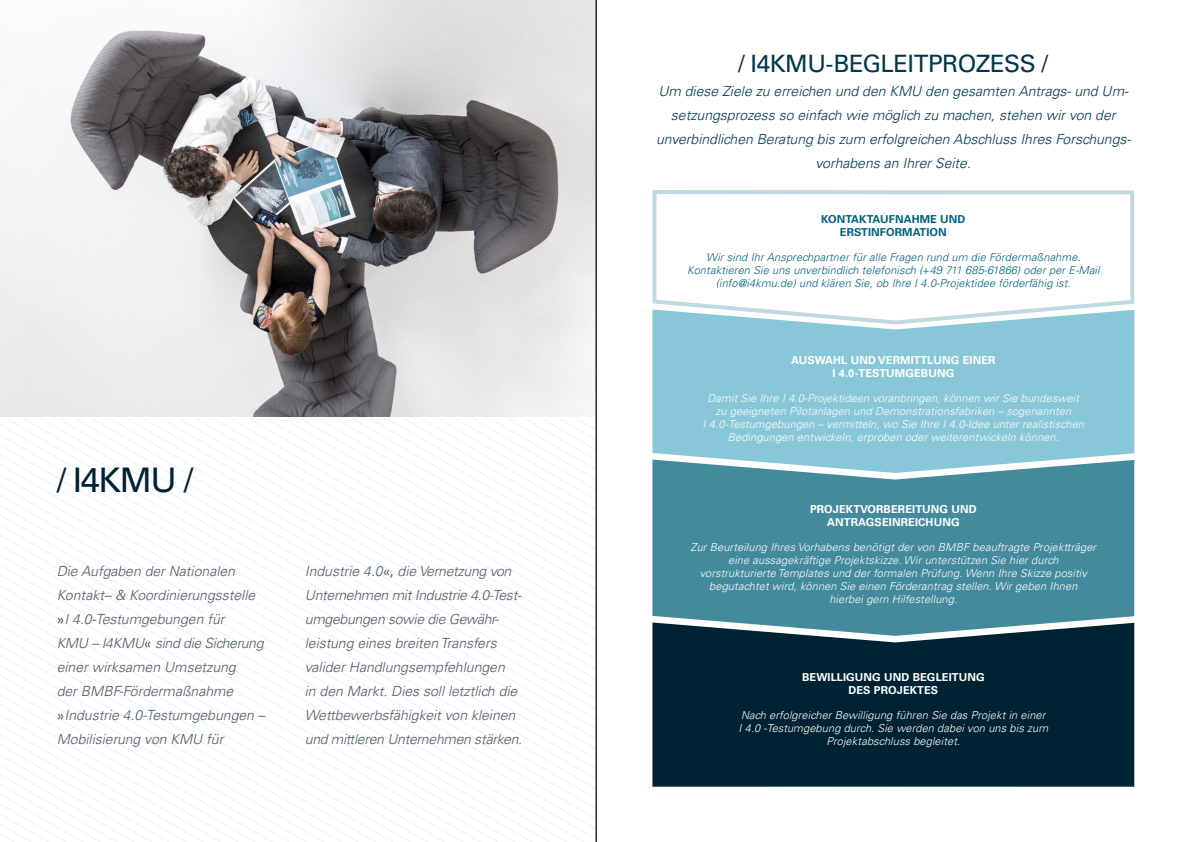
<style>
.page{position:relative;width:1191px;height:842px;background:#fff}
.page>*{position:absolute;margin:0;border:0;box-sizing:border-box;transform-origin:0 0}
.t1{font:34px "Univers LT Pro 55 Roman";letter-spacing:-.04em;color:#002334}
.t2{font:24px "Univers LT Pro 55 Roman";letter-spacing:-.02em;color:#00374c}
.t3{font:italic 300 14px/24px "Univers LT Pro 45";color:#4b5c67}
.t4{font:italic 300 14px/24px "Univers LT Pro 45";color:#00374c;text-align:center}
.t5{font:italic 300 11px/13px "Univers LT Pro 45";letter-spacing:.01em;color:#fff;text-align:center}
.t6{font:italic 300 11px/13px "Univers LT Pro 45";letter-spacing:.01em;color:#00617c;text-align:center}
.t7{font:700 11px/13px "Univers LT Pro 65";letter-spacing:.01em;color:#fff;text-align:center}
.t8{font:700 11px/13px "Univers LT Pro 65";letter-spacing:.01em;color:#00617c;text-align:center}
.s1{font-family:"Univers LT Pro 55 Roman";font-weight:400;font-style:normal}
</style>
<div class="page">
<svg style="left:0;top:420px;width:595px;height:422px"></svg>
<img style="left:0;top:0;width:595px;height:417px">
<hr style="left:596px;top:0;width:1px;height:842px;background:#1d1d1b">
<svg style="left:652px;top:190px;width:483px;height:136px"></svg>
<div style="left:652px;top:636px;width:482px;height:151px;background:#002334"></div>
<svg style="left:652px;top:310px;width:482px;height:150px;background:#8fcada"></svg>
<svg style="left:652px;top:460px;width:482px;height:176px;background:#4f90a1"></svg>
<p class="t1" style="left:57px;top:456px;width:138px">/ I4KMU /</p>
<p class="t3" style="left:57px;top:559px;width:210px">Die Aufgaben der Nationalen<br>Kontakt– &amp; Koordinierungsstelle <span class="s1">»</span>I 4.0-Testumgebungen für<br>KMU – I4KMU<span class="s1">«</span> sind die Sicherung einer wirksamen Umsetzung<br>der BMBF-Fördermaßnahme <span class="s1">»</span>Industrie 4.0-Testumgebungen –<br>Mobilisierung von KMU für</p>
<p class="t3" style="left:305px;top:559px;width:219px">Industrie 4.0<span class="s1">«,</span> die Vernetzung von Unternehmen mit Industrie 4.0-Test&shy;umgebungen sowie die Gewähr&shy;leistung eines breiten Transfers valider Handlungsempfehlungen<br>in den Markt. Dies soll letztlich die Wettbewerbsfähigkeit von kleinen und mittleren Unternehmen stärken.</p>
<p class="t2" style="left:738px;top:47px;width:311px">/ I4KMU-BEGLEITPROZESS /</p>
<p class="t4" style="left:656px;top:79px;width:476px">Um diese Ziele zu erreichen und den KMU den gesamten Antrags- und Um&shy;setzungsprozess so einfach wie möglich zu machen, stehen wir von der unverbindlichen Beratung bis zum erfolgreichen Abschluss Ihres Forschungs&shy;vorhabens an Ihrer Seite.</p>
<p class="t8" style="left:821px;top:212px;width:146px">KONTAKTAUFNAHME UND<br>ERSTINFORMATION</p>
<p class="t6" style="left:687px;top:251px;width:414px">Wir sind Ihr Ansprechpartner für alle Fragen rund um die Fördermaßnahme.<br>Kontaktieren Sie uns unverbindlich telefonisch (+49 711 685-61866) oder per E-Mail (info@i4kmu.de) und klären Sie, ob Ihre I 4.0-Projektidee förderfähig ist.</p>
<p class="t7" style="left:791px;top:353px;width:206px">AUSWAHL UND VERMITTLUNG EINER<br>I 4.0‑TESTUMGEBUNG</p>
<p class="t5" style="left:702px;top:392px;width:383px">Damit Sie Ihre I 4.0-Projektideen voranbringen, können wir Sie bundesweit zu geeigneten Pilotanlagen und Demonstrationsfabriken – sogenannten<br>I 4.0‑Testumgebungen – vermitteln, wo Sie Ihre I 4.0-Idee unter realistischen Bedingungen entwickeln, erproben oder weiterentwickeln können.</p>
<p class="t7" style="left:810px;top:502px;width:168px">PROJEKTVORBEREITUNG UND<br>ANTRAGSEINREICHUNG</p>
<p class="t5" style="left:690px;top:541px;width:407px">Zur Beurteilung Ihres Vorhabens benötigt der von BMBF beauftragte Projektträger eine aussagekräftige Projektskizze. Wir unterstützen Sie hier durch vorstrukturierte Templates und der formalen Prüfung. Wenn Ihre Skizze positiv begutachtet wird, können Sie einen Förderantrag stellen. Wir geben Ihnen<br>hierbei gern Hilfestellung.</p>
<p class="t7" style="left:802px;top:670px;width:184px">BEWILLIGUNG UND BEGLEITUNG<br>DES PROJEKTES</p>
<p class="t5" style="left:738px;top:709px;width:311px">Nach erfolgreicher Bewilligung führen Sie das Projekt in einer<br>I 4.0 ‑ Testumgebung durch. Sie werden dabei von uns bis zum<br>Projektabschluss begleitet.</p>
</div>
